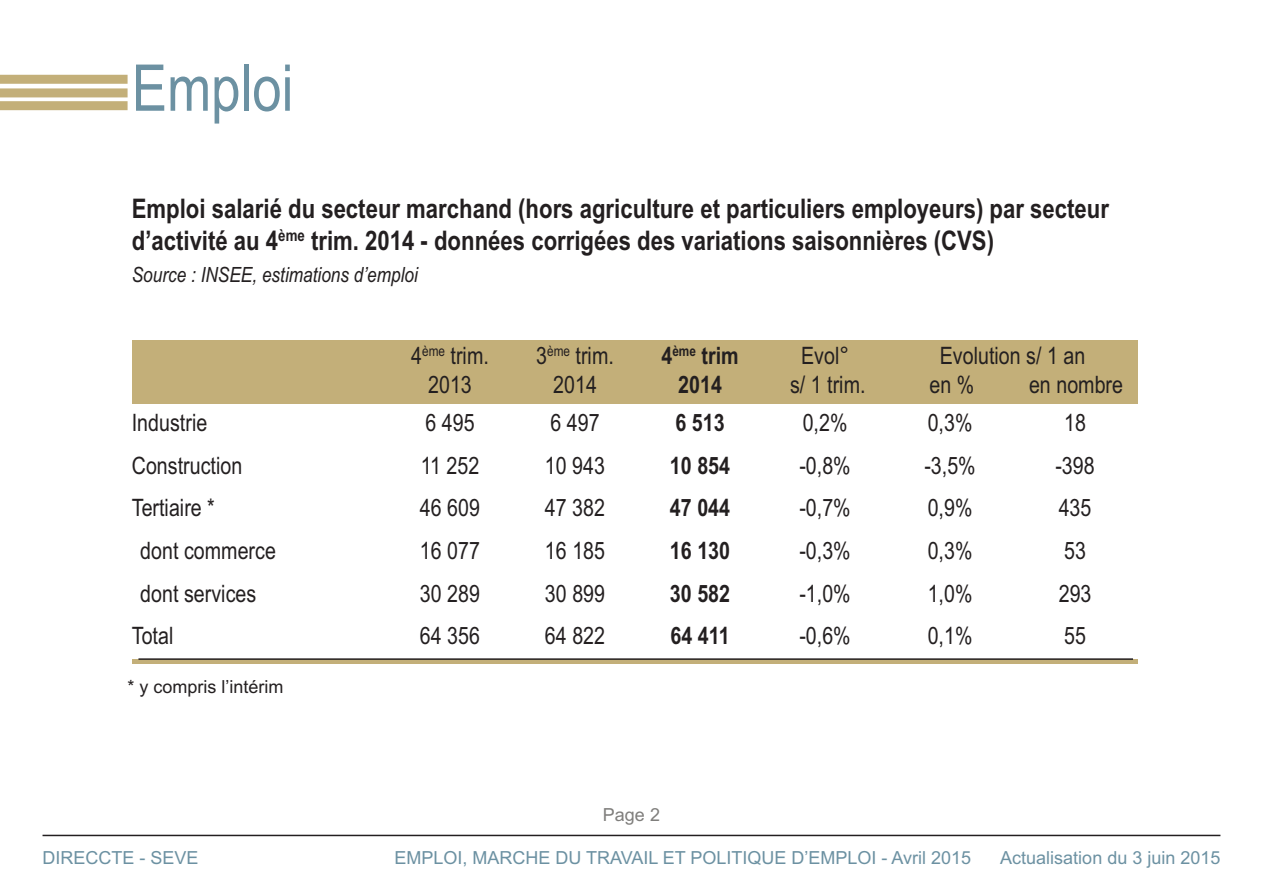
<style>
.page{position:relative;width:1263px;height:893px;background:#fff}
.page>*{position:absolute;margin:0;border:0;box-sizing:border-box;transform-origin:0 0}
.t1{font:64.5px "Arial Narrow";color:#6c91a2}
.t2{font:700 27px/31.5px "Arial Narrow";color:#231f20}
.t3{font:24px/28.8px "Arial Narrow";color:#231f20;text-align:center}
.t4{font:700 24px/28.8px "Arial Narrow";color:#231f20;text-align:center}
.t5{font:italic 21px "Arial Narrow";color:#231f20}
.t6{font:18px "Arial";color:#6c91a2}
.t7{font:18px "Arial";color:#231f20}
.t8{font:18px "Arial";color:#7f7e7c}
</style>
<div class="page">
<div style="left:0;top:75px;width:128px;height:9px;background:#c3af79"></div>
<div style="left:0;top:101px;width:128px;height:9px;background:#c3af79"></div>
<div style="left:0;top:88px;width:128px;height:9px;background:#c3af79"></div>
<div style="left:132px;top:340px;width:255px;height:64px;background:#c3af79"></div>
<div style="left:387px;top:340px;width:125px;height:64px;background:#c3af79"></div>
<div style="left:512px;top:340px;width:125px;height:64px;background:#c3af79"></div>
<div style="left:637px;top:340px;width:125px;height:64px;background:#c3af79"></div>
<div style="left:762px;top:340px;width:125px;height:64px;background:#c3af79"></div>
<div style="left:887px;top:340px;width:250px;height:64px;background:#c3af79"></div>
<hr style="left:132px;top:659px;width:255px;height:4px;background:#c3af79">
<hr style="left:387px;top:659px;width:125px;height:4px;background:#c3af79">
<hr style="left:512px;top:659px;width:125px;height:4px;background:#c3af79">
<hr style="left:637px;top:659px;width:125px;height:4px;background:#c3af79">
<hr style="left:762px;top:659px;width:125px;height:4px;background:#c3af79">
<hr style="left:887px;top:659px;width:125px;height:4px;background:#c3af79">
<hr style="left:1012px;top:659px;width:125px;height:4px;background:#c3af79">
<hr style="left:43px;top:835px;width:1177px;height:1px;background:#231f20">
<hr style="left:138px;top:658px;width:995px;height:2px;background:#231f20">
<h1 class="t1" style="left:132px;top:51px;width:163px">Emploi</h1>
<p class="t2" style="left:132px;top:193px;width:979px">Emploi salarié du secteur marchand (hors agriculture et particuliers employeurs) par secteur d’activité au 4<sup>ème</sup> trim. 2014 - données corrigées des variations saisonnières (CVS)</p>
<p class="t5" style="left:132px;top:263px;width:288px">Source : INSEE, estimations d’emploi</p>
<p class="t3" style="left:411px;top:341px;width:79px">4<sup>ème</sup> trim.<br>2013</p>
<p class="t3" style="left:536px;top:341px;width:79px">3<sup>ème</sup> trim.<br>2014</p>
<p class="t4" style="left:661px;top:341px;width:79px">4<sup>ème</sup> trim<br>2014</p>
<p class="t3" style="left:790px;top:341px;width:77px">Evol°<br>s/ 1 trim.</p>
<p class="t3" style="left:929px;top:341px;width:157px;text-align:left;text-indent:10px">Evolution s/ 1 an en %</p>
<p class="t3" style="left:1029px;top:370px;width:96px">en nombre</p>
<p class="t3" style="left:132px;top:409px;width:77px">Industrie</p>
<p class="t3" style="left:425px;top:409px;width:51px">6 495</p>
<p class="t3" style="left:550px;top:409px;width:51px">6 497</p>
<p class="t4" style="left:675px;top:409px;width:51px">6 513</p>
<p class="t3" style="left:803px;top:409px;width:46px">0,2%</p>
<p class="t3" style="left:928px;top:409px;width:46px">0,3%</p>
<p class="t3" style="left:1064px;top:409px;width:23px">18</p>
<p class="t3" style="left:132px;top:451px;width:112px">Construction</p>
<p class="t3" style="left:421px;top:451px;width:60px">11 252</p>
<p class="t3" style="left:545px;top:451px;width:62px">10 943</p>
<p class="t4" style="left:670px;top:451px;width:62px">10 854</p>
<p class="t3" style="left:799px;top:451px;width:53px">-0,8%</p>
<p class="t3" style="left:924px;top:451px;width:53px">-3,5%</p>
<p class="t3" style="left:1055px;top:451px;width:41px">-398</p>
<p class="t3" style="left:132px;top:494px;width:85px">Tertiaire *</p>
<p class="t3" style="left:420px;top:494px;width:62px">46 609</p>
<p class="t3" style="left:545px;top:494px;width:62px">47 382</p>
<p class="t4" style="left:670px;top:494px;width:62px">47 044</p>
<p class="t3" style="left:799px;top:494px;width:53px">-0,7%</p>
<p class="t3" style="left:928px;top:494px;width:46px">0,9%</p>
<p class="t3" style="left:1059px;top:494px;width:34px">435</p>
<p class="t3" style="left:140px;top:536px;width:137px">dont commerce</p>
<p class="t3" style="left:420px;top:536px;width:62px">16 077</p>
<p class="t3" style="left:545px;top:536px;width:62px">16 185</p>
<p class="t4" style="left:670px;top:536px;width:62px">16 130</p>
<p class="t3" style="left:799px;top:536px;width:53px">-0,3%</p>
<p class="t3" style="left:928px;top:536px;width:46px">0,3%</p>
<p class="t3" style="left:1064px;top:536px;width:23px">53</p>
<p class="t3" style="left:140px;top:579px;width:117px">dont services</p>
<p class="t3" style="left:420px;top:579px;width:62px">30 289</p>
<p class="t3" style="left:545px;top:579px;width:62px">30 899</p>
<p class="t4" style="left:670px;top:579px;width:62px">30 582</p>
<p class="t3" style="left:799px;top:579px;width:53px">-1,0%</p>
<p class="t3" style="left:928px;top:579px;width:46px">1,0%</p>
<p class="t3" style="left:1059px;top:579px;width:34px">293</p>
<p class="t3" style="left:132px;top:621px;width:43px">Total</p>
<p class="t3" style="left:420px;top:621px;width:62px">64 356</p>
<p class="t3" style="left:545px;top:621px;width:62px">64 822</p>
<p class="t4" style="left:670px;top:621px;width:61px">64 411</p>
<p class="t3" style="left:799px;top:621px;width:53px">-0,6%</p>
<p class="t3" style="left:928px;top:621px;width:46px">0,1%</p>
<p class="t3" style="left:1064px;top:621px;width:23px">55</p>
<p class="t7" style="left:128px;top:677px;width:158px">* y compris l’intérim</p>
<p class="t8" style="left:603px;top:804px;width:59px">Page 2</p>
<p class="t6" style="left:43px;top:847px;width:158px">DIRECCTE - SEVE</p>
<p class="t6" style="left:394px;top:847px;width:578px">EMPLOI, MARCHE DU TRAVAIL ET POLITIQUE D’EMPLOI - Avril 2015</p>
<p class="t6" style="left:1000px;top:847px;width:222px">Actualisation du 3 juin 2015</p>
</div>
